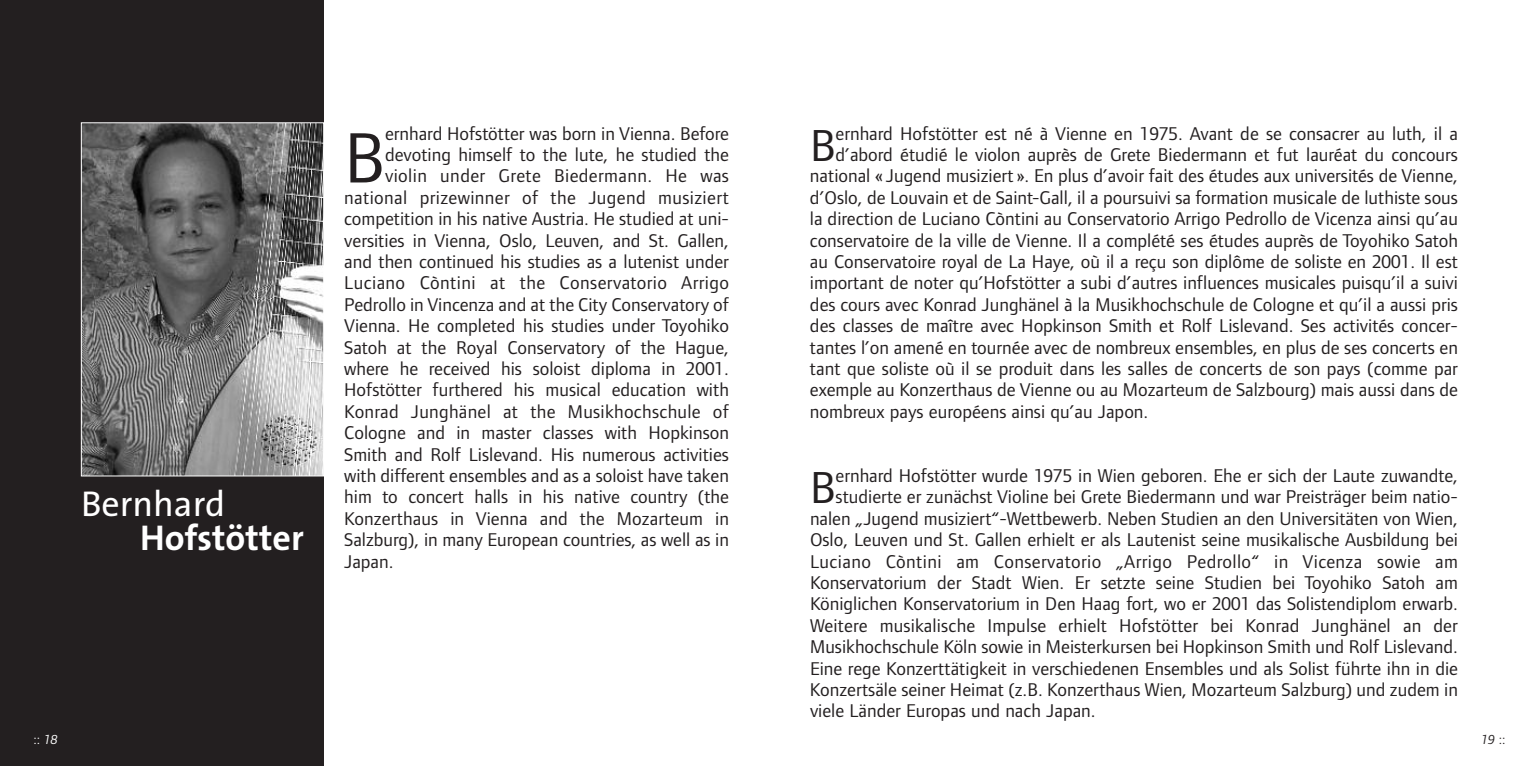
<style>
.page{position:relative;width:1539px;height:766px;background:#fff}
.page>*{position:absolute;margin:0;border:0;box-sizing:border-box;transform-origin:0 0}
.t1{font:73.58px "Foundry Form Sans";color:#231f20}
.t2{font:46.35px "Foundry Form Sans";color:#231f20}
.t3{font:700 36px "The Sans";color:#fff}
.t4{font:36px "The Sans";color:#fff}
.t5{font:19.12px "Foundry Form Sans";color:#231f20}
.t6{font:19.12px "Foundry Form Sans";letter-spacing:.02em;color:#231f20}
.t7{font:13.5px "Foundry Form Sans";color:#fff}
.t8{font:italic 13.5px "Foundry Form Sans";color:#231f20}
.s1{font-style:italic}
.s2{font-style:normal}
</style>
<div class="page">
<div style="left:0;top:0;width:324px;height:765px;background:#231f20"></div>
<img style="left:83px;top:124px;width:239px;height:350px">
<div style="left:81px;top:122px;width:243px;height:354px;border:1px solid #fff"></div>
<h3 class="t4" style="left:81px;top:489px;width:146px">Bernhard</h3>
<h3 class="t3" style="left:140px;top:523px;width:165px">Hofstötter</h3>
<p class="t5" style="left:385px;top:126px;width:345px">ernhard Hofstötter was born in Vienna. Before</p>
<p class="t5" style="left:385px;top:147px;width:345px">devoting himself to the lute, he studied the</p>
<p class="t6" style="left:385px;top:169px;width:345px">violin under Grete Biedermann. He was</p>
<p class="t6" style="left:344px;top:190px;width:386px">national prizewinner of the Jugend musiziert</p>
<p class="t5" style="left:344px;top:211px;width:386px">competition in his native Austria. He studied at uni-</p>
<p class="t5" style="left:344px;top:233px;width:386px">versities in Vienna, Oslo, Leuven, and St. Gallen,</p>
<p class="t5" style="left:344px;top:254px;width:386px">and then continued his studies as a lutenist under</p>
<p class="t6" style="left:344px;top:276px;width:386px">Luciano Còntini at the Conservatorio Arrigo</p>
<p class="t5" style="left:344px;top:297px;width:386px">Pedrollo in Vincenza and at the City Conservatory of</p>
<p class="t5" style="left:344px;top:318px;width:386px">Vienna. He completed his studies under Toyohiko</p>
<p class="t5" style="left:344px;top:340px;width:386px">Satoh at the Royal Conservatory of the Hague,</p>
<p class="t5" style="left:344px;top:361px;width:386px">where he received his soloist diploma in 2001.</p>
<p class="t5" style="left:344px;top:382px;width:386px">Hofstötter furthered his musical education with</p>
<p class="t5" style="left:344px;top:404px;width:386px">Konrad Junghänel at the Musikhochschule of</p>
<p class="t5" style="left:344px;top:425px;width:386px">Cologne and in master classes with Hopkinson</p>
<p class="t5" style="left:344px;top:447px;width:386px">Smith and Rolf Lislevand. His numerous activities</p>
<p class="t5" style="left:344px;top:468px;width:386px">with different ensembles and as a soloist have taken</p>
<p class="t5" style="left:344px;top:489px;width:386px">him to concert halls in his native country (the</p>
<p class="t5" style="left:344px;top:511px;width:386px">Konzerthaus in Vienna and the Mozarteum in</p>
<p class="t5" style="left:344px;top:532px;width:386px">Salzburg), in many European countries, as well as in</p>
<p class="t5" style="left:344px;top:553px;width:51px">Japan.</p>
<h1 class="t1" style="left:344px;top:130px;width:42px">B</h1>
<h2 class="t2" style="left:810px;top:128px;width:27px">B</h2>
<p class="t5" style="left:836px;top:126px;width:624px">ernhard Hofstötter est né à Vienne en 1975. Avant de se consacrer au luth, il a</p>
<p class="t5" style="left:836px;top:147px;width:624px">d’abord étudié le violon auprès de Grete Biedermann et fut lauréat du concours</p>
<p class="t5" style="left:810px;top:169px;width:650px">national « Jugend musiziert ». En plus d’avoir fait des études aux universités de Vienne,</p>
<p class="t5" style="left:810px;top:190px;width:650px">d’Oslo, de Louvain et de Saint-Gall, il a poursuivi sa formation musicale de luthiste sous</p>
<p class="t5" style="left:810px;top:211px;width:650px">la direction de Luciano Còntini au Conservatorio Arrigo Pedrollo de Vicenza ainsi qu’au</p>
<p class="t5" style="left:810px;top:233px;width:650px">conservatoire de la ville de Vienne. Il a complété ses études auprès de Toyohiko Satoh</p>
<p class="t5" style="left:810px;top:254px;width:650px">au Conservatoire royal de La Haye, où il a reçu son diplôme de soliste en 2001. Il est</p>
<p class="t5" style="left:810px;top:276px;width:650px">important de noter qu’Hofstötter a subi d’autres influences musicales puisqu’il a suivi</p>
<p class="t5" style="left:810px;top:297px;width:650px">des cours avec Konrad Junghänel à la Musikhochschule de Cologne et qu’il a aussi pris</p>
<p class="t5" style="left:810px;top:318px;width:650px">des classes de maître avec Hopkinson Smith et Rolf Lislevand. Ses activités concer-</p>
<p class="t5" style="left:810px;top:340px;width:650px">tantes l’on amené en tournée avec de nombreux ensembles, en plus de ses concerts en</p>
<p class="t5" style="left:810px;top:361px;width:650px">tant que soliste où il se produit dans les salles de concerts de son pays (comme par</p>
<p class="t5" style="left:810px;top:382px;width:650px">exemple au Konzerthaus de Vienne ou au Mozarteum de Salzbourg) mais aussi dans de</p>
<p class="t5" style="left:810px;top:404px;width:340px">nombreux pays européens ainsi qu’au Japon.</p>
<h2 class="t2" style="left:810px;top:470px;width:27px">B</h2>
<p class="t5" style="left:836px;top:468px;width:624px">ernhard Hofstötter wurde 1975 in Wien geboren. Ehe er sich der Laute zuwandte,</p>
<p class="t5" style="left:836px;top:489px;width:624px">studierte er zunächst Violine bei Grete Biedermann und war Preisträger beim natio-</p>
<p class="t5" style="left:810px;top:511px;width:650px">nalen „Jugend musiziert“-Wettbewerb. Neben Studien an den Universitäten von Wien,</p>
<p class="t5" style="left:810px;top:532px;width:650px">Oslo, Leuven und St. Gallen erhielt er als Lautenist seine musikalische Ausbildung bei</p>
<p class="t6" style="left:810px;top:553px;width:650px">Luciano Còntini am Conservatorio „Arrigo Pedrollo“ in Vicenza sowie am</p>
<p class="t5" style="left:810px;top:575px;width:650px">Konservatorium der Stadt Wien. Er setzte seine Studien bei Toyohiko Satoh am</p>
<p class="t5" style="left:810px;top:596px;width:650px">Königlichen Konservatorium in Den Haag fort, wo er 2001 das Solistendiplom erwarb.</p>
<p class="t5" style="left:810px;top:618px;width:649px">Weitere musikalische Impulse erhielt Hofstötter bei Konrad Junghänel an der</p>
<p class="t5" style="left:810px;top:639px;width:650px">Musikhochschule Köln sowie in Meisterkursen bei Hopkinson Smith und Rolf Lislevand.</p>
<p class="t5" style="left:810px;top:660px;width:650px">Eine rege Konzerttätigkeit in verschiedenen Ensembles und als Solist führte ihn in die</p>
<p class="t5" style="left:810px;top:682px;width:650px">Konzertsäle seiner Heimat (z.B. Konzerthaus Wien, Mozarteum Salzburg) und zudem in</p>
<p class="t5" style="left:810px;top:703px;width:287px">viele Länder Europas und nach Japan.</p>
<p class="t7" style="left:34px;top:734px;width:25px">:: <span class="s1">18</span></p>
<p class="t8" style="left:1481px;top:731px;width:25px">19 <span class="s2">::</span></p>
</div>
